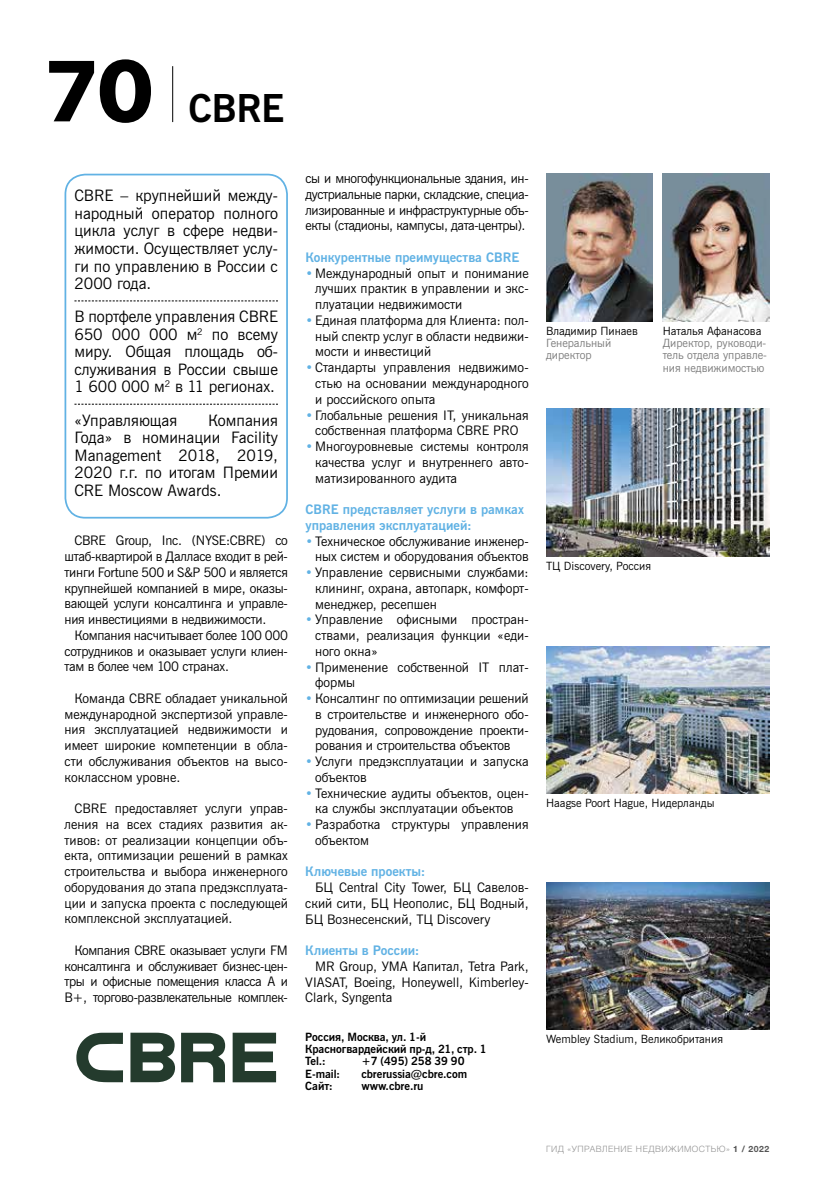
<style>
.page{position:relative;width:834px;height:1191px;background:#fff}
.page>*{position:absolute;margin:0;border:0;box-sizing:border-box;transform-origin:0 0}
.t1{font:800 85.75px "SFUI Display";color:#000}
.t2{font:38.5px "News Gothic C Bd BT";color:#000}
.t3{font:15.75px/17.5px "News Gothic CBT";color:#000;text-align:justify}
.t4{font:13.12px/15.8px "News Gothic CBT";color:#000;text-align:justify}
.t5{font:13.12px/15.8px "News Gothic C Bd BT";color:#61b2e4}
.t6{font:11.38px/12.2px "News Gothic C Bd BT";letter-spacing:-.005em;color:#000}
.t7{font:11.38px "News Gothic CBT";color:#000}
.t8{font:11.38px/12.2px "News Gothic CBT";color:#7c7c7c}
.t9{font:300 8.75px "Helvetica Neue Cyr";letter-spacing:.06em;color:#939393}
.s1{color:#61b2e4}
.s2{font-weight:700;color:#555}
</style>
<div class="page">
<hr style="left:172px;top:66px;width:1px;height:56px;background:#000">
<svg style="left:74px;top:300px;width:204px;height:1px"></svg>
<svg style="left:74px;top:404px;width:204px;height:1px"></svg>
<img style="left:546px;top:174px;width:106px;height:147px">
<img style="left:662px;top:174px;width:107px;height:147px">
<svg style="left:76px;top:1032px;width:200px;height:50px"></svg>
<div style="left:64px;top:174px;width:224px;height:344px;border:2px solid #61b2e4;border-radius:20px"></div>
<img style="left:546px;top:646px;width:223px;height:147px">
<img style="left:546px;top:882px;width:223px;height:147px">
<img style="left:546px;top:409px;width:223px;height:147px">
<h1 class="t1" style="left:47px;top:29px;width:109px">70</h1>
<h2 class="t2" style="left:189px;top:85px;width:97px">CBRE</h2>
<p class="t3" style="left:74px;top:187px;width:205px">CBRE – крупнейший между&shy;народный оператор полного цикла услуг в сфере недви&shy;жимости. Осуществляет услу&shy;ги по управлению в России с 2000 года.</p>
<p class="t3" style="left:74px;top:308px;width:205px">В портфеле управления CBRE 650 000 000 м<sup>2</sup> по всему миру. Общая площадь об&shy;служивания в России свыше 1 600 000 м<sup>2</sup> в 11 регионах.</p>
<p class="t3" style="left:74px;top:411px;width:104px">«Управляющая</p>
<p class="t3" style="left:74px;top:411px;width:205px;text-indent:133px">Компания Года» в номинации Facility Management 2018, 2019, 2020 г.г. по итогам Премии CRE Moscow Awards.</p>
<p class="t4" style="left:64px;top:532px;width:225px;text-indent:10px">CBRE Group, Inc. (NYSE:CBRE) со штаб-квартирой в Далласе входит в рей&shy;тинги Fortune 500 и S&amp;P 500 и является крупнейшей компанией в мире, оказы&shy;вающей услуги консалтинга и управле&shy;ния инвестициями в недвижимости.</p>
<p class="t4" style="left:64px;top:627px;width:225px;text-indent:10px">Компания насчитывает более 100 000 сотрудников и оказывает услуги клиен&shy;там в более чем 100 странах.</p>
<p class="t4" style="left:64px;top:690px;width:225px;text-indent:10px">Команда CBRE обладает уникальной международной экспертизой управле&shy;ния эксплуатацией недвижимости и имеет широкие компетенции в обла&shy;сти обслуживания объектов на высо&shy;коклассном уровне.</p>
<p class="t4" style="left:64px;top:800px;width:225px;text-indent:10px">CBRE предоставляет услуги управ&shy;ления на всех стадиях развития ак&shy;тивов: от реализации концепции объ&shy;екта, оптимизации решений в рамках строительства и выбора инженерного оборудования до этапа предэксплуата&shy;ции и запуска проекта с последующей комплексной эксплуатацией.</p>
<p class="t4" style="left:64px;top:942px;width:225px;text-indent:10px">Компания CBRE оказывает услуги FM консалтинга и обслуживает бизнес-цен&shy;тры и офисные помещения класса А и B+, торгово-развлекательные комплек-</p>
<p class="t4" style="left:305px;top:170px;width:225px">сы и многофункциональные здания, ин&shy;дустриальные парки, складские, специа&shy;лизированные и инфраструктурные объ&shy;екты (стадионы, кампусы, дата-центры).</p>
<p class="t5" style="left:305px;top:249px;width:215px">Конкурентные преимущества CBRE</p>
<p class="t4" style="left:315px;top:265px;width:215px;text-indent:-10px"><span class="s1">•</span> Международный опыт и понимание лучших практик в управлении и экс&shy;плуатации недвижимости</p>
<p class="t4" style="left:315px;top:312px;width:215px;text-indent:-10px"><span class="s1">•</span> Единая платформа для Клиента: пол&shy;ный спектр услуг в области недвижи&shy;мости и инвестиций</p>
<p class="t4" style="left:315px;top:359px;width:215px;text-indent:-10px"><span class="s1">•</span> Стандарты управления недвижимо&shy;стью на основании международного и российского опыта</p>
<p class="t4" style="left:305px;top:407px;width:225px;text-align:center"><span class="s1">•</span> Глобальные решения IT, уникальная собственная платформа CBRE PRO</p>
<p class="t4" style="left:315px;top:438px;width:215px;text-indent:-10px"><span class="s1">•</span> Многоуровневые системы контроля качества услуг и внутреннего авто&shy;матизированного аудита</p>
<p class="t5" style="left:305px;top:501px;width:220px">CBRE представляет услуги в рамках управления эксплуатацией:</p>
<p class="t4" style="left:305px;top:533px;width:225px;text-align:right"><span class="s1">•</span> Техническое обслуживание инженер&shy;ных систем и оборудования объектов</p>
<p class="t4" style="left:315px;top:564px;width:215px;text-indent:-10px"><span class="s1">•</span> Управление сервисными службами: клининг, охрана, автопарк, комфорт&shy;менеджер, ресепшен</p>
<p class="t4" style="left:315px;top:611px;width:215px;text-indent:-10px"><span class="s1">•</span> Управление офисными простран&shy;ствами, реализация функции «еди&shy;ного окна»</p>
<p class="t4" style="left:315px;top:659px;width:215px;text-indent:-10px"><span class="s1">•</span> Применение собственной IT плат&shy;формы</p>
<p class="t4" style="left:315px;top:690px;width:215px;text-indent:-10px"><span class="s1">•</span> Консалтинг по оптимизации решений в строительстве и инженерного обо&shy;рудования, сопровождение проекти&shy;рования и строительства объектов</p>
<p class="t4" style="left:315px;top:753px;width:215px;text-indent:-10px"><span class="s1">•</span> Услуги предэксплуатации и запуска объектов</p>
<p class="t4" style="left:305px;top:785px;width:225px;text-align:center"><span class="s1">•</span> Технические аудиты объектов, оцен&shy;ка службы эксплуатации объектов</p>
<p class="t4" style="left:315px;top:816px;width:215px;text-indent:-10px"><span class="s1">•</span> Разработка структуры управления объектом</p>
<p class="t5" style="left:305px;top:863px;width:121px">Ключевые проекты:</p>
<p class="t4" style="left:305px;top:879px;width:225px;text-indent:10px">БЦ Central City Tower, БЦ Савелов&shy;ский сити, БЦ Неополис, БЦ Водный, БЦ Вознесенский, ТЦ Discovery</p>
<p class="t5" style="left:305px;top:942px;width:116px">Клиенты в России:</p>
<p class="t4" style="left:305px;top:958px;width:225px;text-indent:10px">MR Group, УМА Капитал, Tetra Park, VIASAT, Boeing, Honeywell, Kimberley-Clark, Syngenta</p>
<p class="t6" style="left:305px;top:1030px;width:183px">Россия, Москва, ул. 1-й<br>Красногвардейский пр-д, 21, стр. 1<br>Tel.:</p>
<p class="t6" style="left:361px;top:1055px;width:105px">+7 (495) 258 39 90</p>
<p class="t6" style="left:305px;top:1067px;width:36px">E-mail:</p>
<p class="t6" style="left:361px;top:1067px;width:107px">cbrerussia@cbre.com</p>
<p class="t6" style="left:305px;top:1079px;width:29px">Сайт:</p>
<p class="t6" style="left:361px;top:1079px;width:64px">www.cbre.ru</p>
<p class="t7" style="left:546px;top:324px;width:93px">Владимир Пинаев</p>
<p class="t8" style="left:546px;top:337px;width:67px">Генеральный директор</p>
<p class="t7" style="left:662px;top:324px;width:100px">Наталья Афанасова</p>
<p class="t8" style="left:662px;top:337px;width:106px;text-align:justify">Директор, руководи&shy;тель отдела управле&shy;ния недвижимостью</p>
<p class="t7" style="left:546px;top:559px;width:106px">ТЦ Discovery, Россия</p>
<p class="t7" style="left:546px;top:796px;width:170px">Haagse Poort Hague, Нидерланды</p>
<p class="t7" style="left:546px;top:1032px;width:178px">Wembley Stadium, Великобритания</p>
<p class="t9" style="left:546px;top:1144px;width:225px">ГИД «УПРАВЛЕНИЕ НЕДВИЖИМОСТЬЮ» <span class="s2">1 / 2022</span></p>
</div>
